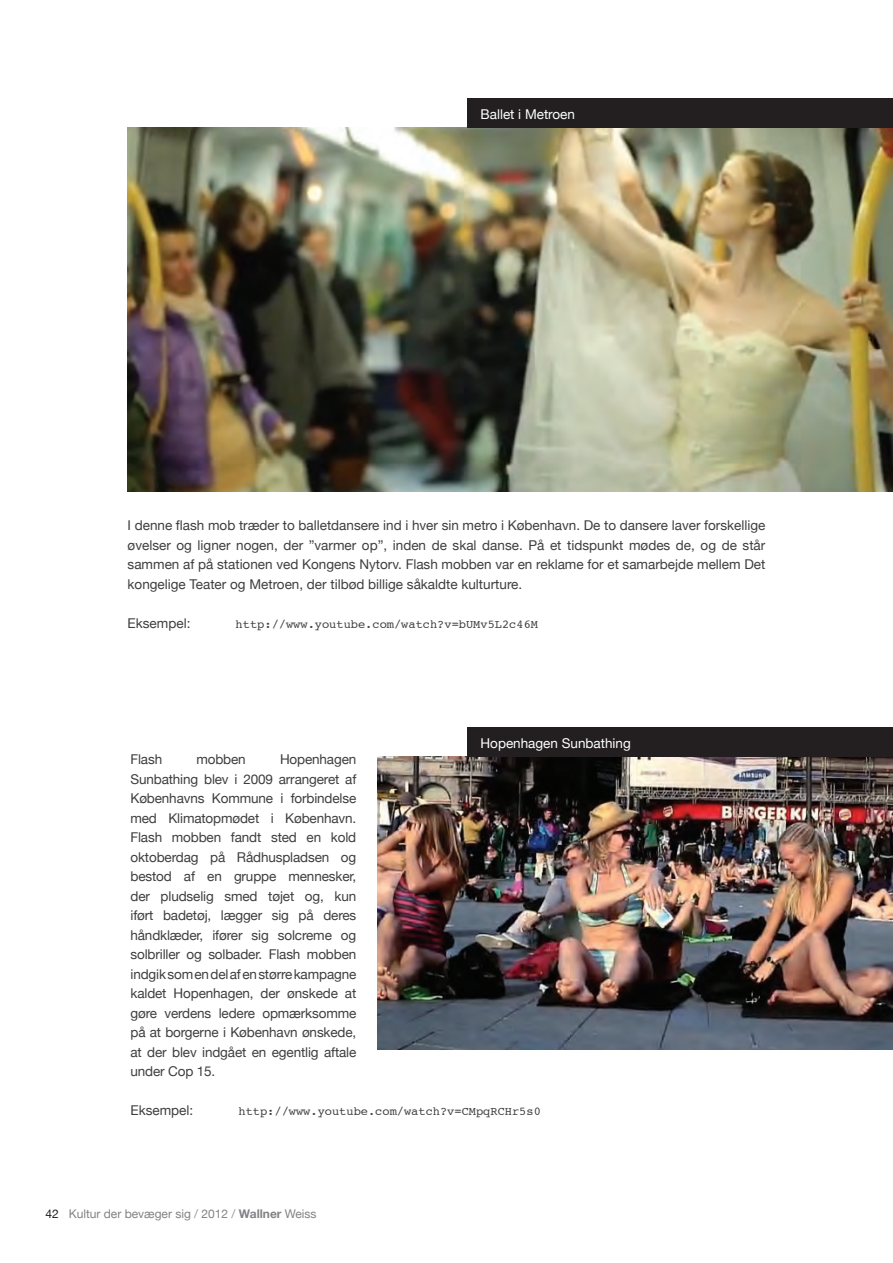
<style>
.page{position:relative;width:893px;height:1263px;background:#fff}
.page>*{position:absolute;margin:0;border:0;box-sizing:border-box;transform-origin:0 0}
.t1{font:13.5px/19.5px "Helvetica Neue";color:#3e3e3f;text-align:justify}
.t2{font:13.5px "Helvetica Neue";color:#fff}
.t3{font:12px "Courier";color:#3e3e3f}
.t4{font:12px "Helvetica Neue";color:#808285}
.s1{color:#231f20}
.s2{color:#939598}
.s3{font-weight:700}
</style>
<div class="page">
<img style="left:128px;top:128px;width:765px;height:363px">
<div style="left:468px;top:98px;width:425px;height:30px;background:#231f20"></div>
<img style="left:378px;top:757px;width:515px;height:292px">
<div style="left:468px;top:727px;width:425px;height:30px;background:#231f20"></div>
<p class="t2" style="left:480px;top:105px;width:96px">Ballet i Metroen</p>
<p class="t1" style="left:128px;top:516px;width:639px">I denne flash mob træder to balletdansere ind i hver sin metro i København. De to dansere laver forskellige øvelser og ligner nogen, der ”varmer op”, inden de skal danse. På et tidspunkt mødes de, og de står sammen af på stationen ved Kongens Nytorv. Flash mobben var en reklame for et samarbejde mellem Det kongelige Teater og Metroen, der tilbød billige såkaldte kulturture.</p>
<p class="t1" style="left:128px;top:614px;width:64px">Eksempel:</p>
<p class="t3" style="left:236px;top:614px;width:304px">http://www.youtube.com/watch?v=bUMv5L2c46M</p>
<p class="t2" style="left:480px;top:734px;width:152px">Hopenhagen Sunbathing</p>
<p class="t1" style="left:130px;top:750px;width:227px;text-indent:150px">Hopenhagen Sunbathing blev i 2009 arrangeret af Københavns Kommune i forbindelse med Klimatopmødet i København.<br>Flash mobben fandt sted en kold oktoberdag på Rådhuspladsen og bestod af en gruppe mennesker, der pludselig smed tøjet og, kun iført badetøj, lægger sig på deres håndklæder, ifører sig solcreme og solbriller og solbader. Flash mobben indgik som en del af en større kampagne kaldet Hopenhagen, der ønskede at gøre verdens ledere opmærksomme på at borgerne i København ønskede, at der blev indgået en egentlig aftale under Cop 15.</p>
<p class="t1" style="left:130px;top:1101px;width:64px">Eksempel:</p>
<p class="t3" style="left:238px;top:1102px;width:304px">http://www.youtube.com/watch?v=CMpqRCHr5s0</p>
<p class="t1" style="left:130px;top:750px;width:33px">Flash</p>
<p class="t1" style="left:196px;top:750px;width:51px">mobben</p>
<p class="t4" style="left:45px;top:1205px;width:273px"><span class="s1">42</span> Kultur der bevæger sig <span class="s2">/</span> 2012 <span class="s2">/</span> <span class="s3">Wallner</span> Weiss</p>
</div>
